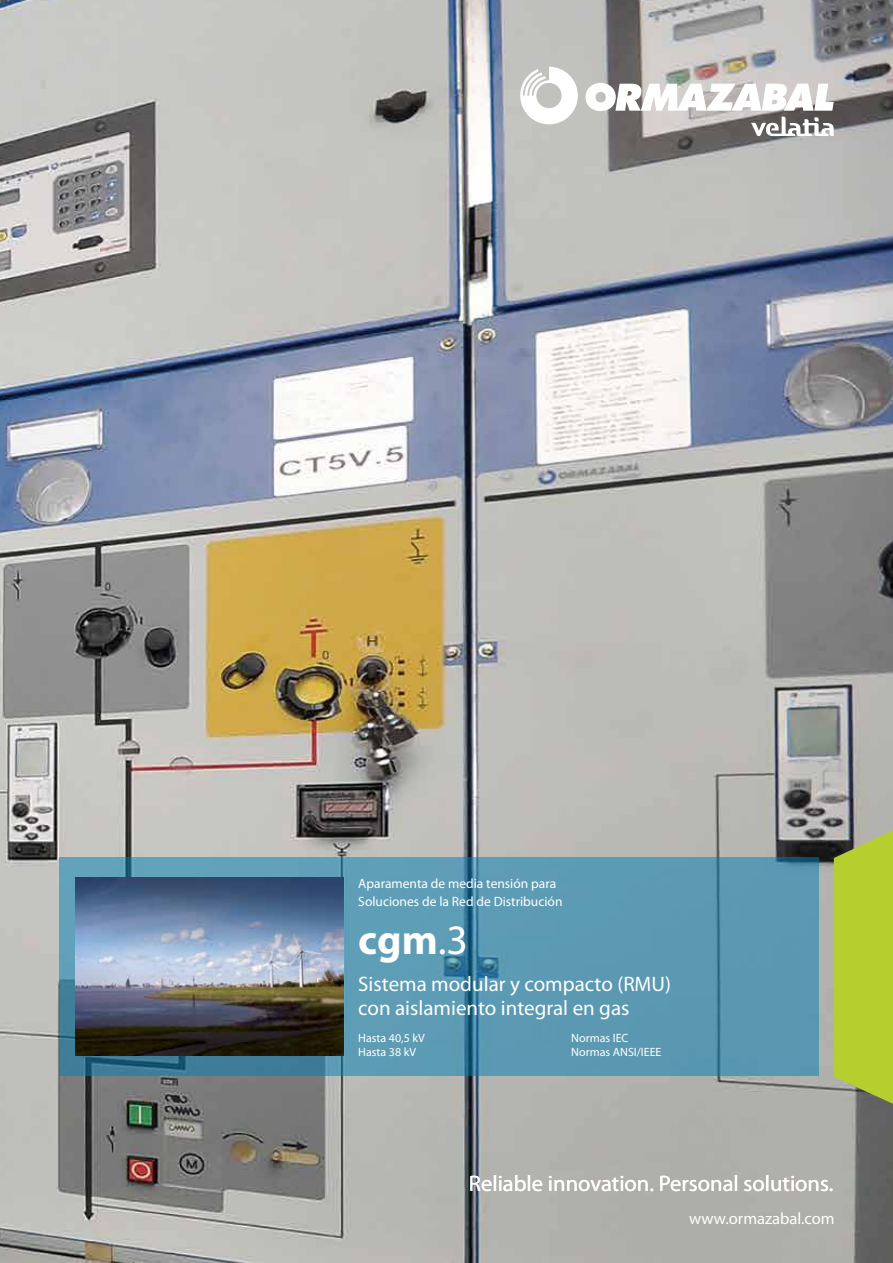
<style>
.page{position:relative;width:893px;height:1263px;background:#fff}
.page>*{position:absolute;margin:0;border:0;box-sizing:border-box;transform-origin:0 0}
.t1{font:700 42px "Myriad Pro";color:#fff}
.t2{font:22.5px "Myriad Pro";color:#fff}
.t3{font:21px/24px "Myriad Pro";color:#fff}
.t4{font:16.5px "Myriad Pro";color:#fff}
.t5{font:13.5px/18px "Myriad Pro";color:#fff}
.t6{font:12px "Myriad Pro";color:#fff}
.s1{font-weight:400}
</style>
<div class="page">
<img style="left:0;top:0;width:893px;height:1263px">
<svg style="left:751px;top:117px;width:83px;height:19px"></svg>
<svg style="left:520px;top:67px;width:58px;height:57px"></svg>
<svg style="left:585px;top:83px;width:249px;height:28px"></svg>
<svg style="left:60px;top:858px;width:759px;height:218px;background:#5796af"></svg>
<hr style="left:0;top:858px;width:1px;height:218px;background:#fff">
<svg style="left:834px;top:782px;width:59px;height:370px;background:#a9b94e"></svg>
<img style="left:75px;top:878px;width:269px;height:178px">
<p class="t5" style="left:358px;top:874px;width:206px">Aparamenta de media tensión para<br>Soluciones de la Red de Distribución</p>
<h1 class="t1" style="left:358px;top:912px;width:111px">cgm<span class="s1">.3</span></h1>
<h3 class="t3" style="left:358px;top:972px;width:314px">Sistema modular y compacto (RMU) con aislamiento integral en gas</h3>
<p class="t6" style="left:358px;top:1031px;width:68px">Hasta 40,5 kV</p>
<p class="t6" style="left:571px;top:1031px;width:59px">Normas IEC</p>
<p class="t6" style="left:358px;top:1046px;width:59px">Hasta 38 kV</p>
<p class="t6" style="left:571px;top:1046px;width:92px">Normas ANSI/IEEE</p>
<h2 class="t2" style="left:469px;top:1171px;width:366px">Reliable innovation. Personal solutions.</h2>
<p class="t4" style="left:689px;top:1210px;width:147px">www.ormazabal.com</p>
</div>
